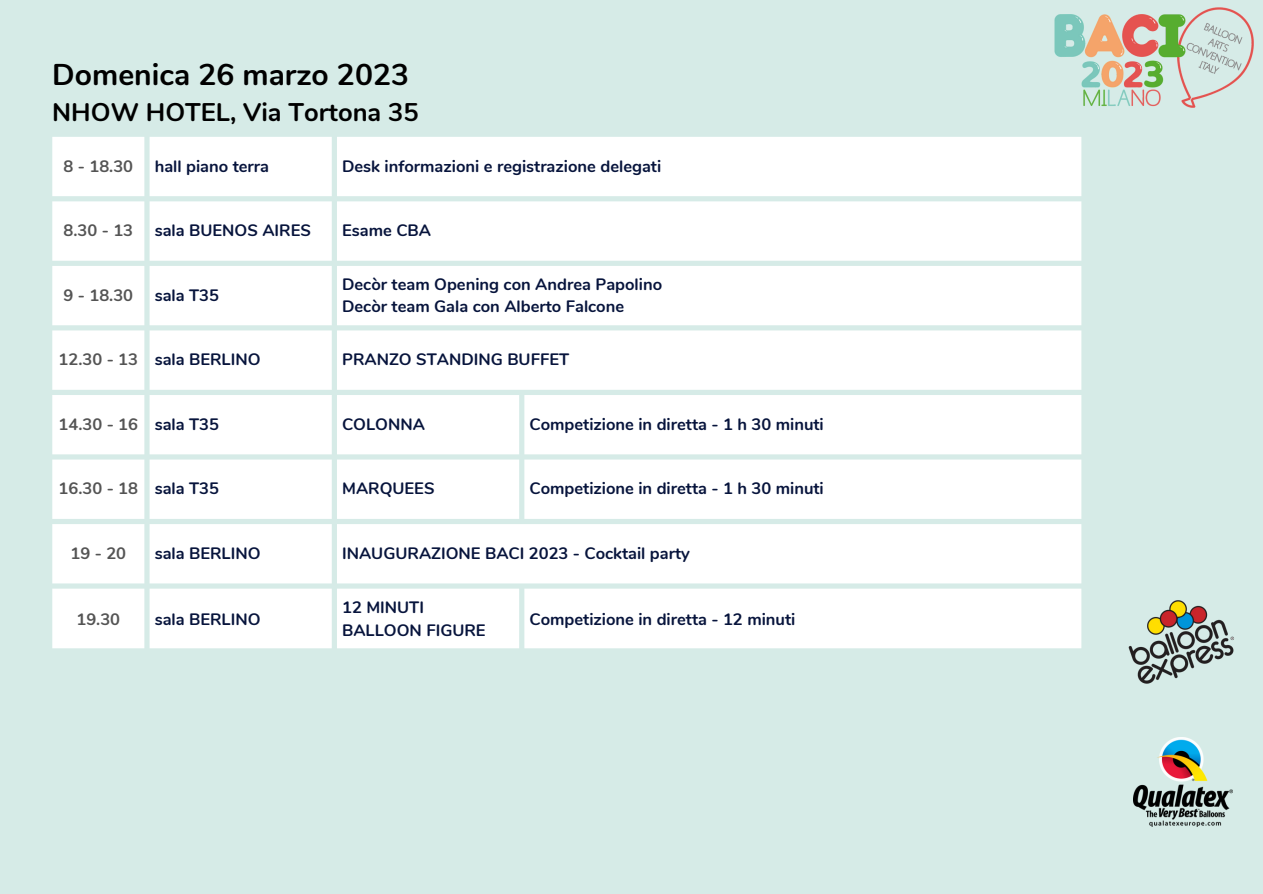
<style>
.page{position:relative;width:1263px;height:894px;background:#fff}
.page>*{position:absolute;margin:0;border:0;box-sizing:border-box;transform-origin:0 0}
.t1{font:700 30px "Nunito";color:#000}
.t2{font:700 25.5px "Nunito";color:#000}
.t3{font:700 16.5px/22.5px "Nunito";color:#07143c}
.t4{font:700 16.5px "Nunito";color:#545454}
.s1{color:#545454}
.s2{color:#07143c}
</style>
<div class="page">
<div style="left:0;top:0;width:1263px;height:893px;background:#d6ebe7"></div>
<img style="left:1054px;top:8px;width:199px;height:100px">
<img style="left:1134px;top:737px;width:98px;height:89px">
<img style="left:1128px;top:600px;width:106px;height:84px">
<svg style="left:52px;top:137px;width:1029px;height:511px;background:#fbfdfd"></svg>
<h1 class="t1" style="left:52px;top:55px;width:358px">Domenica 26 marzo 2023</h1>
<h2 class="t2" style="left:52px;top:95px;width:368px">NHOW HOTEL, Via Tortona 35</h2>
<p class="t4" style="left:64px;top:155px;width:71px">8 - 18.30</p>
<p class="t3" style="left:155px;top:155px;width:116px">hall piano terra</p>
<p class="t3" style="left:342px;top:155px;width:321px">Desk informazioni e registrazione delegati</p>
<p class="t4" style="left:64px;top:219px;width:71px">8.30 - 13</p>
<p class="t3" style="left:155px;top:219px;width:158px">sala BUENOS AIRES</p>
<p class="t3" style="left:342px;top:219px;width:90px">Esame CBA</p>
<p class="t4" style="left:64px;top:284px;width:71px">9 - 18.30</p>
<p class="t3" style="left:155px;top:284px;width:66px">sala T35</p>
<p class="t3" style="left:342px;top:273px;width:321px">Decòr team Opening con Andrea Papolino<br>Decòr team Gala con Alberto Falcone</p>
<p class="t3" style="left:59px;top:348px;width:203px"><span class="s1">12.30 - 13</span> sala BERLINO</p>
<p class="t3" style="left:342px;top:348px;width:229px">PRANZO STANDING BUFFET</p>
<p class="t4" style="left:59px;top:413px;width:162px">14.30 - 16 <span class="s2">sala T35</span></p>
<p class="t3" style="left:342px;top:413px;width:84px">COLONNA</p>
<p class="t3" style="left:529px;top:413px;width:296px">Competizione in diretta - 1 h 30 minuti</p>
<p class="t4" style="left:59px;top:477px;width:162px">16.30 - 18 <span class="s2">sala T35</span></p>
<p class="t3" style="left:342px;top:477px;width:94px">MARQUEES</p>
<p class="t3" style="left:529px;top:477px;width:296px">Competizione in diretta - 1 h 30 minuti</p>
<p class="t4" style="left:70px;top:542px;width:57px">19 - 20</p>
<p class="t3" style="left:155px;top:542px;width:107px">sala BERLINO</p>
<p class="t3" style="left:342px;top:542px;width:349px">INAUGURAZIONE BACI 2023 - Cocktail party</p>
<p class="t4" style="left:76px;top:607px;width:45px">19.30</p>
<p class="t3" style="left:155px;top:607px;width:107px">sala BERLINO</p>
<p class="t3" style="left:342px;top:596px;width:145px">12 MINUTI<br>BALLOON FIGURE</p>
<p class="t3" style="left:529px;top:607px;width:267px">Competizione in diretta - 12 minuti</p>
</div>
